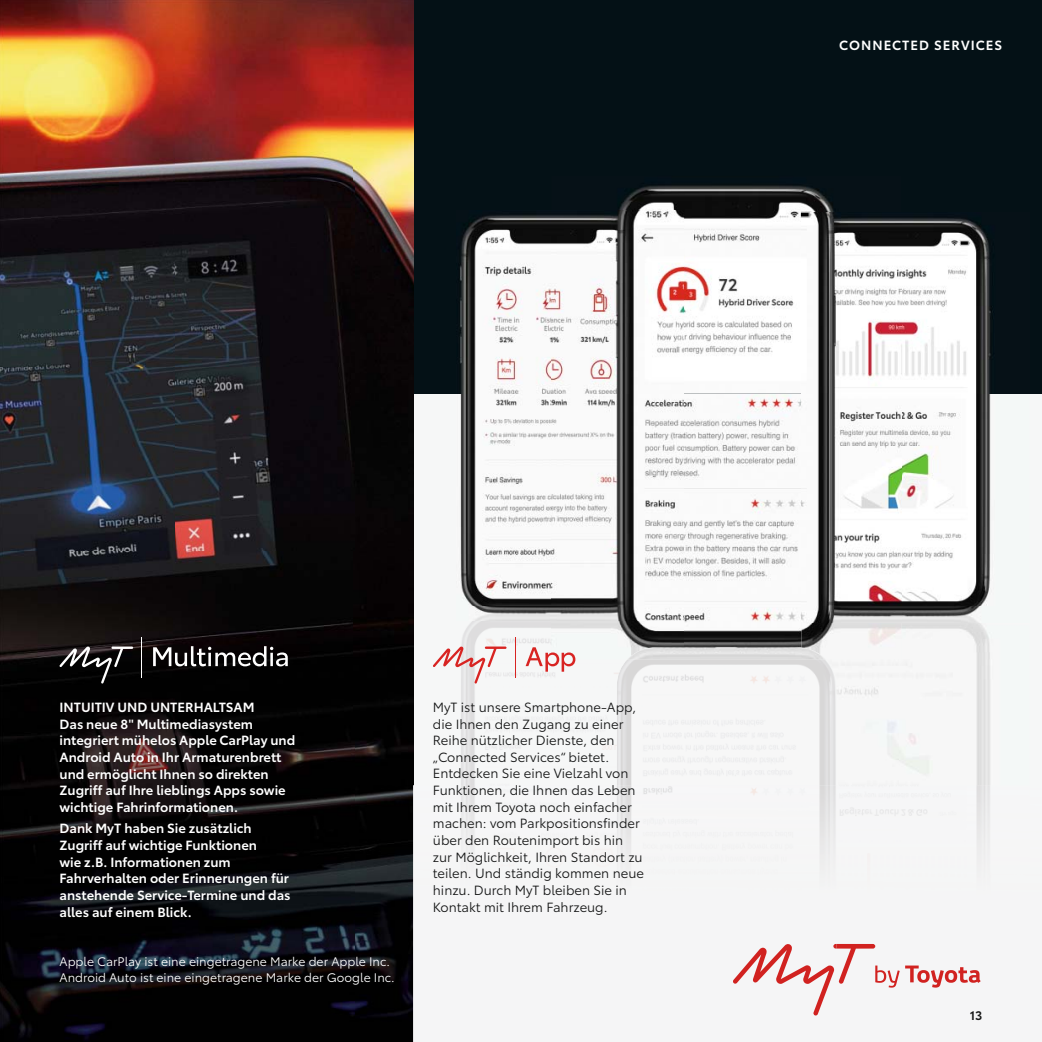
<style>
.page{position:relative;width:1042px;height:1042px;background:#fff}
.page>*{position:absolute;margin:0;border:0;box-sizing:border-box;transform-origin:0 0}
.t1{font:600 13.12px/16.6px "Toyota Type";color:#fff}
.t2{font:13.12px/16.6px "Toyota Type";color:#151616}
.t3{font:600 13.12px "Toyota Type";letter-spacing:.08em;color:#fff}
.t4{font:12.25px/16.6px "Toyota Type";color:#fff}
.t5{font:600 12.25px "Toyota Type";color:#151616}
</style>
<div class="page">
<div style="left:413px;top:393px;width:629px;height:648px;background:#f6f7f7"></div>
<div style="left:413px;top:0;width:629px;height:393px;background:#041116"></div>
<img style="left:837px;top:622px;width:153px;height:163px">
<img style="left:461px;top:620px;width:156px;height:165px">
<img style="left:617px;top:659px;width:219px;height:126px">
<img style="left:901px;top:218px;width:128px;height:388px">
<img style="left:901px;top:606px;width:79px;height:16px">
<img style="left:456px;top:215px;width:95px;height:405px">
<img style="left:684px;top:393px;width:117px;height:254px">
<img style="left:619px;top:185px;width:215px;height:208px">
<img style="left:801px;top:213px;width:100px;height:446px">
<img style="left:551px;top:210px;width:133px;height:449px">
<img style="left:627px;top:647px;width:199px;height:12px">
<img style="left:551px;top:606px;width:133px;height:14px">
<svg style="left:433px;top:646px;width:73px;height:37px"></svg>
<svg style="left:525px;top:647px;width:50px;height:25px"></svg>
<hr style="left:515px;top:637px;width:1px;height:41px;background:#d82422">
<img style="left:0;top:0;width:414px;height:1041px">
<svg style="left:413px;top:785px;width:423px;height:256px"></svg>
<img style="left:836px;top:785px;width:154px;height:203px">
<img style="left:456px;top:785px;width:161px;height:231px">
<img style="left:886px;top:972px;width:83px;height:9px">
<svg style="left:60px;top:646px;width:73px;height:37px;background:#313030"></svg>
<svg style="left:153px;top:646px;width:135px;height:20px"></svg>
<hr style="left:141px;top:637px;width:1px;height:41px;background:#fff">
<img style="left:836px;top:944px;width:39px;height:39px">
<img style="left:733px;top:944px;width:101px;height:71px">
<img style="left:875px;top:965px;width:11px;height:18px">
<img style="left:887px;top:970px;width:13px;height:17px">
<img style="left:905px;top:965px;width:13px;height:17px">
<svg style="left:917px;top:970px;width:12px;height:13px"></svg>
<img style="left:931px;top:970px;width:13px;height:17px">
<svg style="left:945px;top:970px;width:12px;height:13px"></svg>
<img style="left:958px;top:967px;width:10px;height:16px">
<svg style="left:969px;top:970px;width:11px;height:13px"></svg>
<p class="t3" style="left:839px;top:40px;width:164px">CONNECTED SERVICES</p>
<p class="t1" style="left:60px;top:700px;width:237px">INTUITIV UND UNTERHALTSAM<br>Das neue 8" Multimediasystem integriert mühelos Apple CarPlay und Android Auto in Ihr Armaturenbrett und ermöglicht Ihnen so direkten Zugriff auf Ihre lieblings Apps sowie wichtige Fahrinformationen.</p>
<p class="t1" style="left:60px;top:821px;width:233px">Dank MyT haben Sie zusätzlich<br>Zugriff auf wichtige Funktionen<br>wie z.B. Informationen zum<br>Fahrverhalten oder Erinnerungen für anstehende Service-Termine und das alles auf einem Blick.</p>
<p class="t4" style="left:60px;top:954px;width:337px">Apple CarPlay ist eine eingetragene Marke der Apple Inc.<br>Android Auto ist eine eingetragene Marke der Google Inc.</p>
<p class="t2" style="left:433px;top:700px;width:213px">MyT ist unsere Smartphone-App, die Ihnen den Zugang zu einer<br>Reihe nützlicher Dienste, den „Connected Services“ bietet.<br>Entdecken Sie eine Vielzahl von<br>Funktionen, die Ihnen das Leben mit Ihrem Toyota noch einfacher machen: vom Parkpositionsfinder über den Routenimport bis hin zur Möglichkeit, Ihren Standort zu teilen. Und ständig kommen neue hinzu. Durch MyT bleiben Sie in<br>Kontakt mit Ihrem Fahrzeug.</p>
<p class="t5" style="left:969px;top:1010px;width:14px">13</p>
</div>
